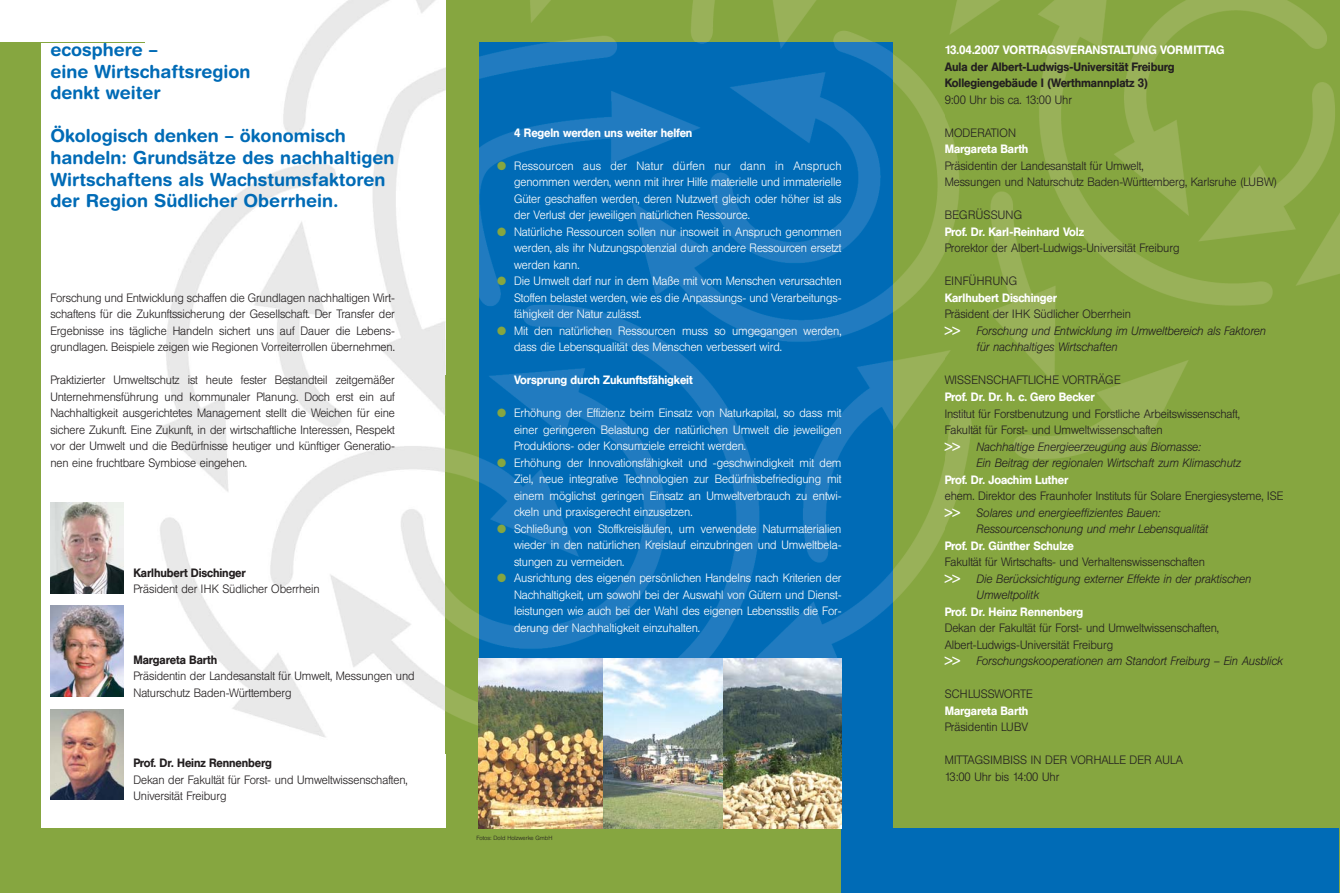
<style>
.page{position:relative;width:1340px;height:893px;background:#fff}
.page>*{position:absolute;margin:0;border:0;box-sizing:border-box;transform-origin:0 0}
.t1{font:700 18px/21.6px "Helvetica Rounded";color:#006bb6}
.t2{font:300 12px/16.5px "Helvetica BQ";letter-spacing:-.005em;color:#231f20;scale:.96 1}
.t3{font:300 12px/16.5px "Helvetica BQ";letter-spacing:-.005em;color:#fff;text-align:justify;scale:.96 1}
.t4{font:italic 300 12px/16.5px "Helvetica BQ";letter-spacing:-.005em;color:#231f20;scale:.96 1}
.t5{font:500 12px "Helvetica BQ";letter-spacing:-.005em;color:#fff;scale:.96 1}
.t6{font:500 12px/16.5px "Helvetica BQ";letter-spacing:-.005em;color:#231f20;scale:.96 1}
.t7{font:300 12px "Helvetica BQ";letter-spacing:.015em;color:#231f20;scale:.96 1}
.t8{font:300 12px "Helvetica BQ";letter-spacing:.035em;color:#231f20;scale:.96 1}
.t9{font:300 6px "Helvetica BQ";color:#231f20}
.s1{color:#86a640}
.s2{font-style:normal}
</style>
<div class="page">
<div style="left:892px;top:0;width:447px;height:893px;background:#86a640"></div>
<img style="left:944px;top:0;width:395px;height:530px">
<div style="left:446px;top:0;width:498px;height:893px;background:#86a640"></div>
<img style="left:479px;top:0;width:465px;height:753px">
<img style="left:478px;top:43px;width:414px;height:628px">
<div style="left:0;top:43px;width:478px;height:850px;background:#86a640"></div>
<div style="left:41px;top:43px;width:405px;height:784px;background:#fff"></div>
<svg style="left:158px;top:0;width:288px;height:754px"></svg>
<img style="left:446px;top:448px;width:32px;height:278px">
<div style="left:841px;top:828px;width:498px;height:65px;background:#006bb6"></div>
<div style="left:841px;top:671px;width:51px;height:186px;background:#006bb6"></div>
<img style="left:841px;top:671px;width:1px;height:46px">
<img style="left:478px;top:658px;width:125px;height:170px">
<img style="left:603px;top:658px;width:120px;height:170px">
<img style="left:723px;top:658px;width:118px;height:170px">
<img style="left:50px;top:503px;width:74px;height:90px">
<img style="left:50px;top:606px;width:74px;height:90px">
<img style="left:50px;top:709px;width:74px;height:91px">
<h1 class="t1" style="left:50px;top:40px;width:202px">ecosphere –<br>eine Wirtschaftsregion denkt weiter</h1>
<h1 class="t1" style="left:50px;top:127px;width:345px">Ökologisch denken – ökonomisch handeln: Grundsätze des nachhaltigen Wirtschaftens als Wachstumsfaktoren der Region Südlicher Oberrhein.</h1>
<p class="t2" style="left:50px;top:290px;width:360px;text-align:justify">Forschung und Entwicklung schaffen die Grundlagen nachhaltigen Wirt&shy;schaftens für die Zukunftssicherung der Gesellschaft. Der Transfer der Ergebnisse ins tägliche Handeln sichert uns auf Dauer die Lebens&shy;grundlagen. Beispiele zeigen wie Regionen Vorreiterrollen übernehmen.</p>
<p class="t2" style="left:50px;top:373px;width:360px;text-align:justify">Praktizierter Umweltschutz ist heute fester Bestandteil zeitgemäßer Unternehmensführung und kommunaler Planung. Doch erst ein auf Nachhaltigkeit ausgerichtetes Management stellt die Weichen für eine sichere Zukunft. Eine Zukunft, in der wirtschaftliche Interessen, Respekt vor der Umwelt und die Bedürfnisse heutiger und künftiger Generatio&shy;nen eine fruchtbare Symbiose eingehen.</p>
<p class="t6" style="left:133px;top:565px;width:118px">Karlhubert Dischinger</p>
<p class="t2" style="left:133px;top:582px;width:196px">Präsident der IHK Südlicher Oberrhein</p>
<p class="t6" style="left:133px;top:652px;width:89px">Margareta Barth</p>
<p class="t2" style="left:133px;top:669px;width:294px">Präsidentin der Landesanstalt für Umwelt, Messungen und<br>Naturschutz Baden-Württemberg</p>
<p class="t6" style="left:133px;top:756px;width:146px">Prof. Dr. Heinz Rennenberg</p>
<p class="t2" style="left:133px;top:772px;width:287px">Dekan der Fakultät für Forst- und Umweltwissenschaften,<br>Universität Freiburg</p>
<p class="t5" style="left:514px;top:128px;width:187px">4 Regeln werden uns weiter helfen</p>
<p class="t3" style="left:514px;top:158px;width:343px;text-indent:-17px"><span class="s1">●</span> Ressourcen aus der Natur dürfen nur dann in Anspruch genommen werden, wenn mit ihrer Hilfe materielle und immaterielle Güter geschaffen werden, deren Nutzwert gleich oder höher ist als der Verlust der jeweiligen natürlichen Ressource.</p>
<p class="t3" style="left:514px;top:224px;width:343px;text-indent:-17px"><span class="s1">●</span> Natürliche Ressourcen sollen nur insoweit in Anspruch genommen werden, als ihr Nutzungspotenzial durch andere Ressourcen ersetzt werden kann.</p>
<p class="t3" style="left:514px;top:274px;width:343px;text-indent:-17px"><span class="s1">●</span> Die Umwelt darf nur in dem Maße mit vom Menschen verursachten Stoffen belastet werden, wie es die Anpassungs- und Verarbeitungs&shy;fähigkeit der Natur zulässt.</p>
<p class="t3" style="left:514px;top:323px;width:343px;text-indent:-17px"><span class="s1">●</span> Mit den natürlichen Ressourcen muss so umgegangen werden, dass die Lebensqualität des Menschen verbessert wird.</p>
<p class="t5" style="left:514px;top:376px;width:188px">Vorsprung durch Zukunftsfähigkeit</p>
<p class="t3" style="left:514px;top:406px;width:343px;text-indent:-17px"><span class="s1">●</span> Erhöhung der Effizienz beim Einsatz von Naturkapital, so dass mit einer geringeren Belastung der natürlichen Umwelt die jeweiligen Produktions- oder Konsumziele erreicht werden.</p>
<p class="t3" style="left:514px;top:455px;width:343px;text-indent:-17px"><span class="s1">●</span> Erhöhung der Innovationsfähigkeit und -geschwindigkeit mit dem Ziel, neue integrative Technologien zur Bedürfnisbefriedigung mit einem möglichst geringen Einsatz an Umweltverbrauch zu entwi&shy;ckeln und praxisgerecht einzusetzen.</p>
<p class="t3" style="left:514px;top:521px;width:343px;text-indent:-17px"><span class="s1">●</span> Schließung von Stoffkreisläufen, um verwendete Naturmaterialien wieder in den natürlichen Kreislauf einzubringen und Umweltbela&shy;stungen zu vermeiden.</p>
<p class="t3" style="left:514px;top:571px;width:343px;text-indent:-17px"><span class="s1">●</span> Ausrichtung des eigenen persönlichen Handelns nach Kriterien der Nachhaltigkeit, um sowohl bei der Auswahl von Gütern und Dienst&shy;leistungen wie auch bei der Wahl des eigenen Lebensstils die For&shy;derung der Nachhaltigkeit einzuhalten.</p>
<p class="t9" style="left:476px;top:836px;width:77px">Fotos: Dold Holzwerke GmbH</p>
<p class="t5" style="left:944px;top:46px;width:293px">13.04.2007 VORTRAGSVERANSTALTUNG VORMITTAG</p>
<p class="t6" style="left:944px;top:60px;width:241px">Aula der Albert-Ludwigs-Universität Freiburg<br>Kollegiengebäude I (Werthmannplatz 3)</p>
<p class="t2" style="left:944px;top:93px;width:134px">9:00 Uhr bis ca. 13:00 Uhr</p>
<p class="t7" style="left:944px;top:129px;width:76px">MODERATION</p>
<p class="t5" style="left:944px;top:145px;width:89px">Margareta Barth</p>
<p class="t2" style="left:944px;top:159px;width:348px">Präsidentin der Landesanstalt für Umwelt,<br>Messungen und Naturschutz Baden-Württemberg, Karlsruhe (LUBW)</p>
<p class="t7" style="left:944px;top:211px;width:82px">BEGRÜSSUNG</p>
<p class="t5" style="left:944px;top:228px;width:146px">Prof. Dr. Karl-Reinhard Volz</p>
<p class="t2" style="left:944px;top:241px;width:246px">Prorektor der Albert-Ludwigs-Universität Freiburg</p>
<p class="t8" style="left:944px;top:277px;width:77px">EINFÜHRUNG</p>
<p class="t5" style="left:944px;top:294px;width:118px">Karlhubert Dischinger</p>
<p class="t2" style="left:944px;top:307px;width:196px">Präsident der IHK Südlicher Oberrhein</p>
<p class="t5" style="left:944px;top:327px;width:17px">&gt;&gt;</p>
<p class="t4" style="left:976px;top:324px;width:303px">Forschung und Entwicklung im Umweltbereich als Faktoren für nachhaltiges Wirtschaften</p>
<p class="t7" style="left:944px;top:376px;width:185px">WISSENSCHAFTLICHE VORTRÄGE</p>
<p class="t5" style="left:944px;top:393px;width:158px">Prof. Dr. Dr. h. c. Gero Becker</p>
<p class="t2" style="left:944px;top:406px;width:309px">Institut für Forstbenutzung und Forstliche Arbeitswissenschaft,<br>Fakultät für Forst- und Umweltwissenschaften</p>
<p class="t5" style="left:944px;top:442px;width:17px">&gt;&gt;</p>
<p class="t4" style="left:976px;top:439px;width:277px">Nachhaltige Energieerzeugung aus Biomasse:<br>Ein Beitrag der regionalen Wirtschaft zum Klimaschutz</p>
<p class="t5" style="left:944px;top:475px;width:130px">Prof. Dr. Joachim Luther</p>
<p class="t2" style="left:944px;top:489px;width:354px">ehem. Direktor des Fraunhofer Instituts für Solare Energiesysteme, ISE</p>
<p class="t5" style="left:944px;top:508px;width:17px">&gt;&gt;</p>
<p class="t4" style="left:976px;top:505px;width:243px">Solares und energieeffizientes Bauen:<br>Ressourcenschonung und mehr Lebensqualität</p>
<p class="t5" style="left:944px;top:541px;width:136px">Prof. Dr. Günther Schulze</p>
<p class="t2" style="left:944px;top:555px;width:272px">Fakultät für Wirtschafts- und Verhaltenswissenschaften</p>
<p class="t5" style="left:944px;top:574px;width:17px">&gt;&gt;</p>
<p class="t4" style="left:976px;top:571px;width:288px">Die Berücksichtigung externer Effekte in der praktischen<br>Umweltpolitk</p>
<p class="t5" style="left:944px;top:607px;width:146px">Prof. Dr. Heinz Rennenberg</p>
<p class="t2" style="left:944px;top:621px;width:287px">Dekan der Fakultät für Forst- und Umweltwissenschaften,<br>Albert-Ludwigs-Universität Freiburg</p>
<p class="t5" style="left:944px;top:657px;width:17px">&gt;&gt;</p>
<p class="t4" style="left:976px;top:654px;width:320px">Forschungskooperationen am Standort Freiburg <span class="s2">–</span> Ein Ausblick</p>
<p class="t7" style="left:944px;top:690px;width:93px">SCHLUSSWORTE</p>
<p class="t5" style="left:944px;top:706px;width:89px">Margareta Barth</p>
<p class="t2" style="left:944px;top:720px;width:88px">Präsidentin LUBV</p>
<p class="t2" style="left:944px;top:753px;width:249px">MITTAGSIMBISS IN DER VORHALLE DER AULA<br>13:00 Uhr bis 14:00 Uhr</p>
</div>
